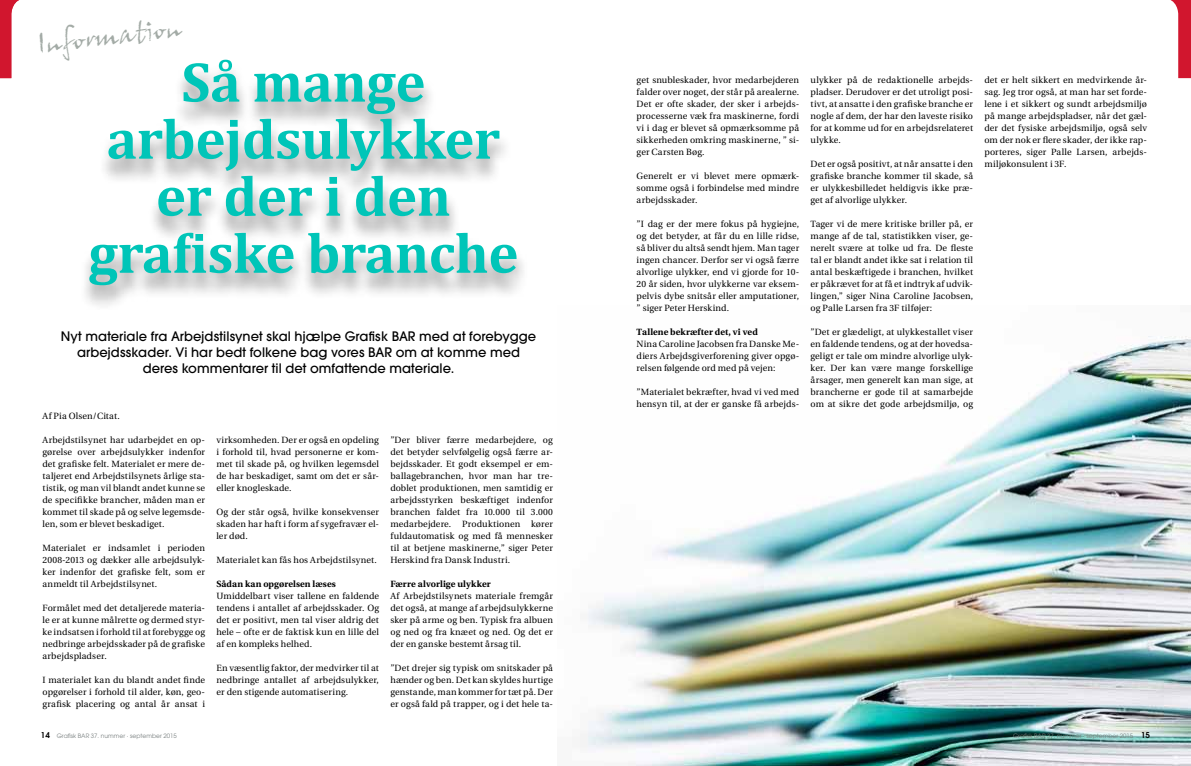
<style>
.page{position:relative;width:1191px;height:766px;background:#fff}
.page>*{position:absolute;margin:0;border:0;box-sizing:border-box;transform-origin:0 0}
.t1{font:700 57px/57px "Cambria";letter-spacing:-.01em;color:#00c5b8;text-align:center}
.t2{font:30px "John Handy Plain";color:#a3aba6;scale:.96 1}
.t3{font:500 13px/16px "Avant Garde";letter-spacing:.005em;color:#000;text-align:center}
.t4{font:9px/12px "Utopia";letter-spacing:.01em;color:#000;text-align:justify}
.t5{font:700 9px "Utopia";letter-spacing:.01em;color:#000}
.t6{font:6px "Avant Garde";color:#777e7e}
.s1{font-weight:600;font-size:8px;color:#000}
</style>
<div class="page">
<img style="left:580px;top:336px;width:611px;height:429px">
<svg style="left:0;top:0;width:19px;height:78px"></svg>
<div style="left:79px;top:62px;width:450px;height:249px;background:#000;opacity:.4"></div>
<svg style="left:1170px;top:0;width:21px;height:78px"></svg>
<h2 class="t2" style="left:36px;top:25px;width:153px;rotate:-7deg">Information</h2>
<h1 class="t1" style="left:88px;top:52px;width:432px">Så mange arbejdsulykker er der i den grafiske branche</h1>
<h3 class="t3" style="left:61px;top:328px;width:477px">Nyt materiale fra Arbejdstilsynet skal hjælpe Grafisk BAR med at forebygge arbejdsskader. Vi har bedt folkene bag vores BAR om at komme med deres kommentarer til det omfattende materiale.</h3>
<p class="t4" style="left:43px;top:410px;width:79px">Af Pia Olsen/Citat.</p>
<p class="t4" style="left:43px;top:434px;width:164px">Arbejdstilsynet har udarbejdet en op&shy;gørelse over arbejdsulykker indenfor det grafiske felt. Materialet er mere de&shy;taljeret end Arbejdstilsynets årlige sta&shy;tistik, og man vil blandt andet kunne se de specifikke brancher, måden man er kommet til skade på og selve legemsde&shy;len, som er blevet beskadiget.</p>
<p class="t4" style="left:43px;top:542px;width:164px">Materialet er indsamlet i perioden 2008-2013 og dækker alle arbejdsulyk&shy;ker indenfor det grafiske felt, som er anmeldt til Arbejdstilsynet.</p>
<p class="t4" style="left:43px;top:602px;width:164px">Formålet med det detaljerede materia&shy;le er at kunne målrette og dermed styr&shy;ke indsatsen i forhold til at forebygge og nedbringe arbejdsskader på de grafiske arbejdspladser.</p>
<p class="t4" style="left:43px;top:674px;width:164px">I materialet kan du blandt andet finde opgørelser i forhold til alder, køn, geo&shy;grafisk placering og antal år ansat i</p>
<p class="t4" style="left:216px;top:434px;width:164px">virksomheden. Der er også en opdeling i forhold til, hvad personerne er kom&shy;met til skade på, og hvilken legemsdel de har beskadiget, samt om det er sår&shy;eller knogleskade.</p>
<p class="t4" style="left:216px;top:506px;width:164px">Og der står også, hvilke konsekvenser skaden har haft i form af sygefravær el&shy;ler død.</p>
<p class="t4" style="left:216px;top:554px;width:162px">Materialet kan fås hos Arbejdstilsynet.</p>
<p class="t5" style="left:216px;top:578px;width:121px">Sådan kan opgørelsen læses</p>
<p class="t4" style="left:216px;top:590px;width:164px">Umiddelbart viser tallene en faldende tendens i antallet af arbejdsskader. Og det er positivt, men tal viser aldrig det hele – ofte er de faktisk kun en lille del af en kompleks helhed.</p>
<p class="t4" style="left:216px;top:662px;width:164px">En væsentlig faktor, der medvirker til at nedbringe antallet af arbejdsulykker, er den stigende automatisering.</p>
<p class="t4" style="left:390px;top:434px;width:164px">”Der bliver færre medarbejdere, og det betyder selvfølgelig også færre ar&shy;bejdsskader. Et godt eksempel er em&shy;ballagebranchen, hvor man har tre&shy;doblet produktionen, men samtidig er arbejdsstyrken beskæftiget indenfor branchen faldet fra 10.000 til 3.000 medarbejdere. Produktionen kører fuldautomatisk og med få mennesker til at betjene maskinerne,” siger Peter Herskind fra Dansk Industri.</p>
<p class="t5" style="left:390px;top:578px;width:102px">Færre alvorlige ulykker</p>
<p class="t4" style="left:390px;top:590px;width:164px">Af Arbejdstilsynets materiale fremgår det også, at mange af arbejdsulykkerne sker på arme og ben. Typisk fra albuen og ned og fra knæet og ned. Og det er der en ganske bestemt årsag til.</p>
<p class="t4" style="left:390px;top:662px;width:164px">”Det drejer sig typisk om snitskader på hænder og ben. Det kan skyldes hurtige genstande, man kommer for tæt på. Der er også fald på trapper, og i det hele ta-</p>
<p class="t4" style="left:636px;top:74px;width:164px">get snubleskader, hvor medarbejderen falder over noget, der står på arealerne.<br>Det er ofte skader, der sker i arbejds&shy;processerne væk fra maskinerne, fordi vi i dag er blevet så opmærksomme på sikkerheden omkring maskinerne, ” si&shy;ger Carsten Bøg.</p>
<p class="t4" style="left:636px;top:170px;width:164px">Generelt er vi blevet mere opmærk&shy;somme også i forbindelse med mindre arbejdsskader.</p>
<p class="t4" style="left:636px;top:218px;width:164px">”I dag er der mere fokus på hygiejne, og det betyder, at får du en lille ridse, så bliver du altså sendt hjem. Man tager ingen chancer. Derfor ser vi også færre alvorlige ulykker, end vi gjorde for 10- 20 år siden, hvor ulykkerne var eksem&shy;pelvis dybe snitsår eller amputationer, ” siger Peter Herskind.</p>
<p class="t5" style="left:636px;top:326px;width:123px">Tallene bekræfter det, vi ved</p>
<p class="t4" style="left:636px;top:338px;width:164px">Nina Caroline Jacobsen fra Danske Me&shy;diers Arbejdsgiverforening giver opgø&shy;relsen følgende ord med på vejen:</p>
<p class="t4" style="left:636px;top:386px;width:164px">”Materialet bekræfter, hvad vi ved med hensyn til, at der er ganske få arbejds-</p>
<p class="t4" style="left:810px;top:74px;width:164px">ulykker på de redaktionelle arbejds&shy;pladser. Derudover er det utroligt posi&shy;tivt, at ansatte i den grafiske branche er nogle af dem, der har den laveste risiko for at komme ud for en arbejdsrelateret ulykke.</p>
<p class="t4" style="left:810px;top:158px;width:164px">Det er også positivt, at når ansatte i den grafiske branche kommer til skade, så er ulykkesbilledet heldigvis ikke præ&shy;get af alvorlige ulykker.</p>
<p class="t4" style="left:810px;top:218px;width:164px">Tager vi de mere kritiske briller på, er mange af de tal, statistikken viser, ge&shy;nerelt svære at tolke ud fra. De fleste tal er blandt andet ikke sat i relation til antal beskæftigede i branchen, hvilket er påkrævet for at få et indtryk af udvik&shy;lingen,” siger Nina Caroline Jacobsen, og Palle Larsen fra 3F tilføjer:</p>
<p class="t4" style="left:810px;top:326px;width:164px">”Det er glædeligt, at ulykkestallet viser en faldende tendens, og at der hovedsa&shy;geligt er tale om mindre alvorlige ulyk&shy;ker. Der kan være mange forskellige årsager, men generelt kan man sige, at brancherne er gode til at samarbejde om at sikre det gode arbejdsmiljø, og</p>
<p class="t4" style="left:984px;top:74px;width:164px">det er helt sikkert en medvirkende år&shy;sag. Jeg tror også, at man har set forde&shy;lene i et sikkert og sundt arbejdsmiljø på mange arbejdspladser, når det gæl&shy;der det fysiske arbejdsmiljø, også selv om der nok er flere skader, der ikke rap&shy;porteres, siger Palle Larsen, arbejds&shy;miljøkonsulent i 3F.</p>
<p class="t6" style="left:41px;top:732px;width:137px"><span class="s1">14</span> Grafisk BAR 37. nummer · september 2015</p>
<p class="t6" style="left:1013px;top:732px;width:138px">Grafisk BAR 37. nummer · september 2015 <span class="s1">15</span></p>
</div>
